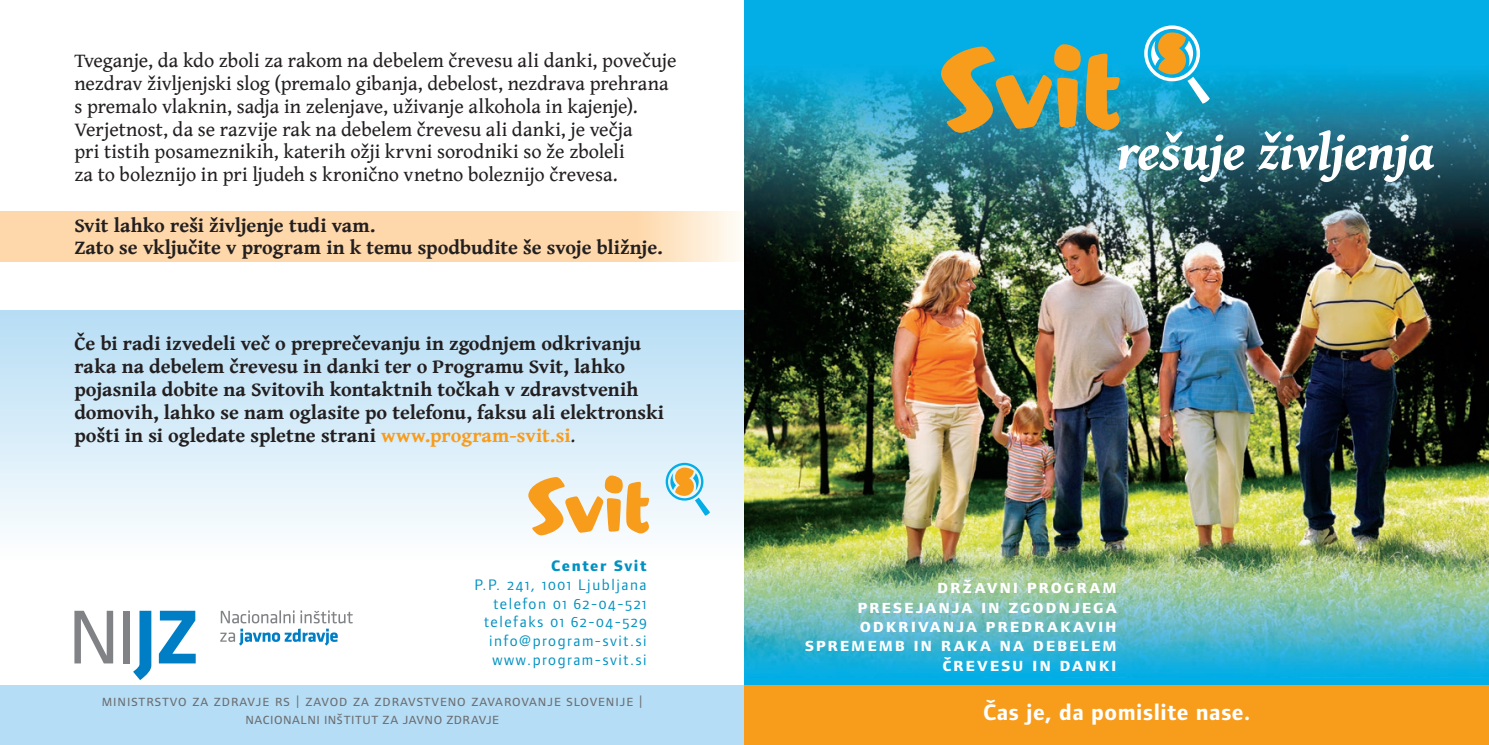
<style>
.page{position:relative;width:1489px;height:745px;background:#fff}
.page>*{position:absolute;margin:0;border:0;box-sizing:border-box;transform-origin:0 0}
.t1{font:italic 700 52.5px "Gentium Book Basic";letter-spacing:-.015em;color:#fff}
.t2{font:23.1px "Form B Usans bold+sc+osf";letter-spacing:.025em;color:#fff}
.t3{font:20.12px/22.8px "Gentium Book Basic";color:#231f20}
.t4{font:700 20.12px/22.8px "Gentium Book Basic";color:#231f20}
.t5{font:19.25px/19.2px "Form B Usans bold+sc+osf";letter-spacing:.095em;color:#fff;text-align:right}
.t6{font:15.75px/18.9px "Form B Usans book+sc+osf";letter-spacing:.1em;color:#0291c0;text-align:right}
.t7{font:15.75px/17.5px "Form B Usans book+sc+osf";letter-spacing:.045em;color:#6c6d70;text-align:center}
.t8{font:15.75px "Form B Usans extrabold+sc+osf";letter-spacing:.1em;color:#0291c0}
.s1{color:#f89c1c}
.s2{font-weight:400}
</style>
<div class="page">
<div style="left:744px;top:0;width:744px;height:744px;background:#03ade5"></div>
<div style="left:0;top:685px;width:744px;height:59px;background:#b5ddf5"></div>
<svg style="left:0;top:211px;width:736px;height:50px;background:#fedaae"></svg>
<div style="left:0;top:310px;width:744px;height:251px;background:linear-gradient(to bottom,#b5ddf5,#fdfefe)"></div>
<img style="left:744px;top:71px;width:744px;height:600px">
<svg style="left:940px;top:44px;width:179px;height:89px"></svg>
<svg style="left:1144px;top:25px;width:65px;height:79px"></svg>
<div style="left:744px;top:685px;width:744px;height:59px;background:#f89c1c"></div>
<svg style="left:527px;top:474px;width:122px;height:61px"></svg>
<svg style="left:665px;top:462px;width:45px;height:53px;background:#c0d7cf"></svg>
<svg style="left:220px;top:610px;width:133px;height:35px"></svg>
<svg style="left:74px;top:610px;width:39px;height:53px"></svg>
<div style="left:123px;top:610px;width:6px;height:53px;background:#808285"></div>
<svg style="left:133px;top:610px;width:18px;height:69px"></svg>
<svg style="left:159px;top:610px;width:37px;height:53px"></svg>
<p class="t3" style="left:74px;top:49px;width:603px">Tveganje, da kdo zboli za rakom na debelem črevesu ali danki, povečuje nezdrav življenjski slog (premalo gibanja, debelost, nezdrava prehrana s premalo vlaknin, sadja in zelenjave, uživanje alkohola in kajenje).<br>Verjetnost, da se razvije rak na debelem črevesu ali danki, je večja<br>pri tistih posameznikih, katerih ožji krvni sorodniki so že zboleli<br>za to boleznijo in pri ljudeh s kronično vnetno boleznijo črevesa.</p>
<p class="t4" style="left:74px;top:213px;width:590px">Svit lahko reši življenje tudi vam.<br>Zato se vključite v program in k temu spodbudite še svoje bližnje.</p>
<p class="t4" style="left:74px;top:331px;width:591px">Če bi radi izvedeli več o preprečevanju in zgodnjem odkrivanju raka na debelem črevesu in danki ter o Programu Svit, lahko pojasnila dobite na Svitovih kontaktnih točkah v zdravstvenih domovih, lahko se nam oglasite po telefonu, faksu ali elektronski pošti in si ogledate spletne strani <span class="s1">www.program-svit.si</span><span class="s2">.</span></p>
<p class="t8" style="left:551px;top:556px;width:97px">Center Svit</p>
<p class="t6" style="left:474px;top:574px;width:173px">P.P. 241, 1001 Ljubljana telefon 01 62-04-521 telefaks 01 62-04-529 info@program-svit.si www.program-svit.si</p>
<p class="t7" style="left:102px;top:691px;width:542px">ministrstvo za zdravje rs | zavod za zdravstveno zavarovanje slovenije | nacionalni inštitut za javno zdravje</p>
<h1 class="t1" style="left:1116px;top:112px;width:319px">rešuje življenja</h1>
<p class="t5" style="left:805px;top:577px;width:313px">državni program<br>presejanja in zgodnjega odkrivanja predrakavih sprememb in raka na debelem črevesu in danki</p>
<p class="t2" style="left:983px;top:699px;width:269px">Čas je, da pomislite nase.</p>
</div>
